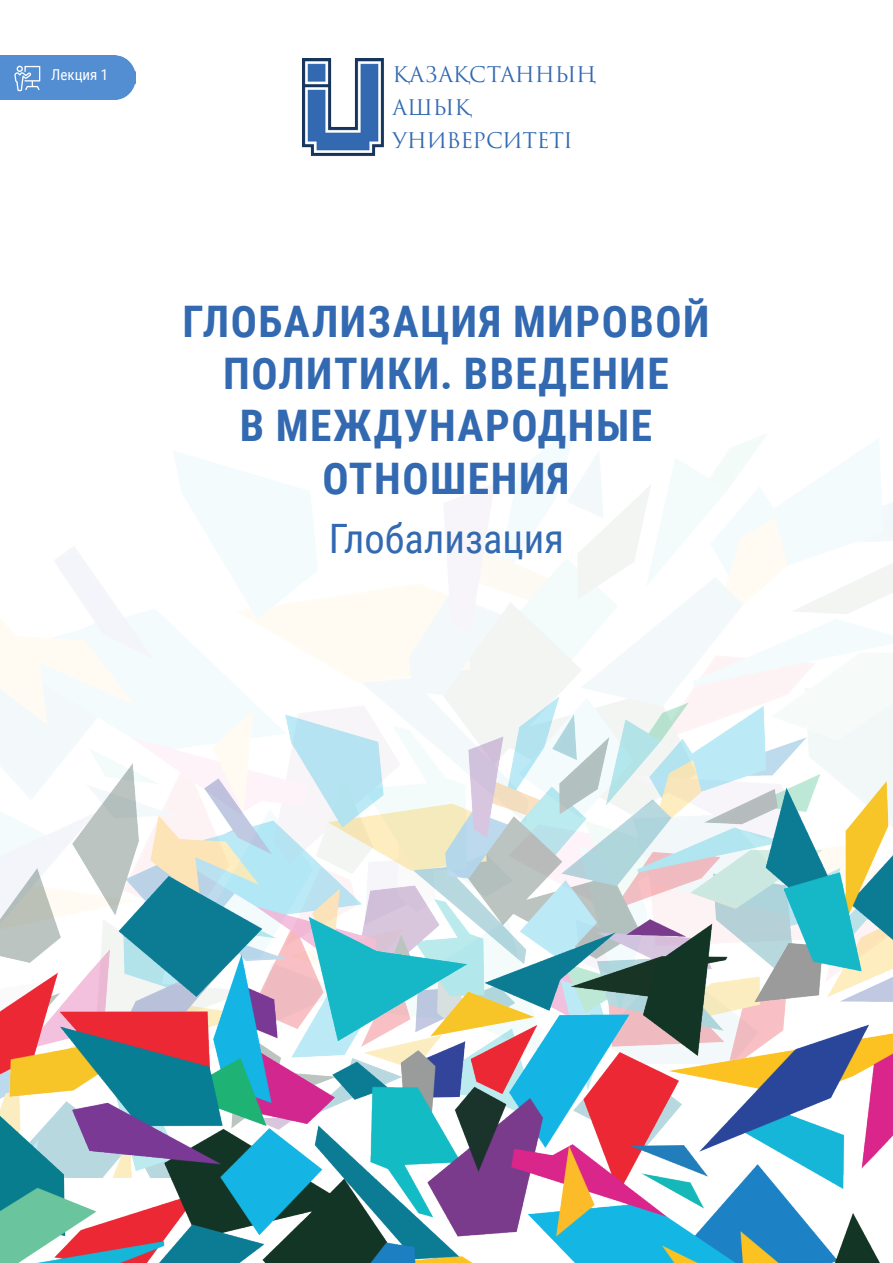
<style>
.page{position:relative;width:893px;height:1263px;background:#fff}
.page>*{position:absolute;margin:0;border:0;box-sizing:border-box;transform-origin:0 0}
.t1{font:700 43.5px/52.2px "Roboto Condensed";letter-spacing:.035em;color:#3269b1;text-align:center}
.t2{font:40.5px "Roboto Condensed";color:#3269b1}
.t3{font:21px "Trajan Pro 3";letter-spacing:-.01em;color:#3269b1}
.t4{font:15px "Roboto Condensed";color:#fff}
</style>
<div class="page">
<img style="left:0;top:425px;width:893px;height:638px">
<img style="left:302px;top:58px;width:82px;height:98px">
<img style="left:0;top:696px;width:892px;height:33px">
<img style="left:0;top:729px;width:892px;height:534px">
<div style="left:0;top:55px;width:136px;height:45px;background:#538dd2"></div>
<svg style="left:14px;top:66px;width:26px;height:25px"></svg>
<p class="t4" style="left:51px;top:64px;width:59px">Лекция 1</p>
<p class="t3" style="left:393px;top:60px;width:205px">ҚАЗАҚСТАННЫҢ</p>
<p class="t3" style="left:393px;top:93px;width:80px">АШЫҚ</p>
<p class="t3" style="left:393px;top:126px;width:182px">УНИВЕРСИТЕТІ</p>
<p class="t1" style="left:182px;top:294px;width:529px">ГЛОБАЛИЗАЦИЯ МИРОВОЙ<br>ПОЛИТИКИ. ВВЕДЕНИЕ<br>В МЕЖДУНАРОДНЫЕ<br>ОТНОШЕНИЯ</p>
<p class="t2" style="left:329px;top:511px;width:237px">Глобализация</p>
</div>
